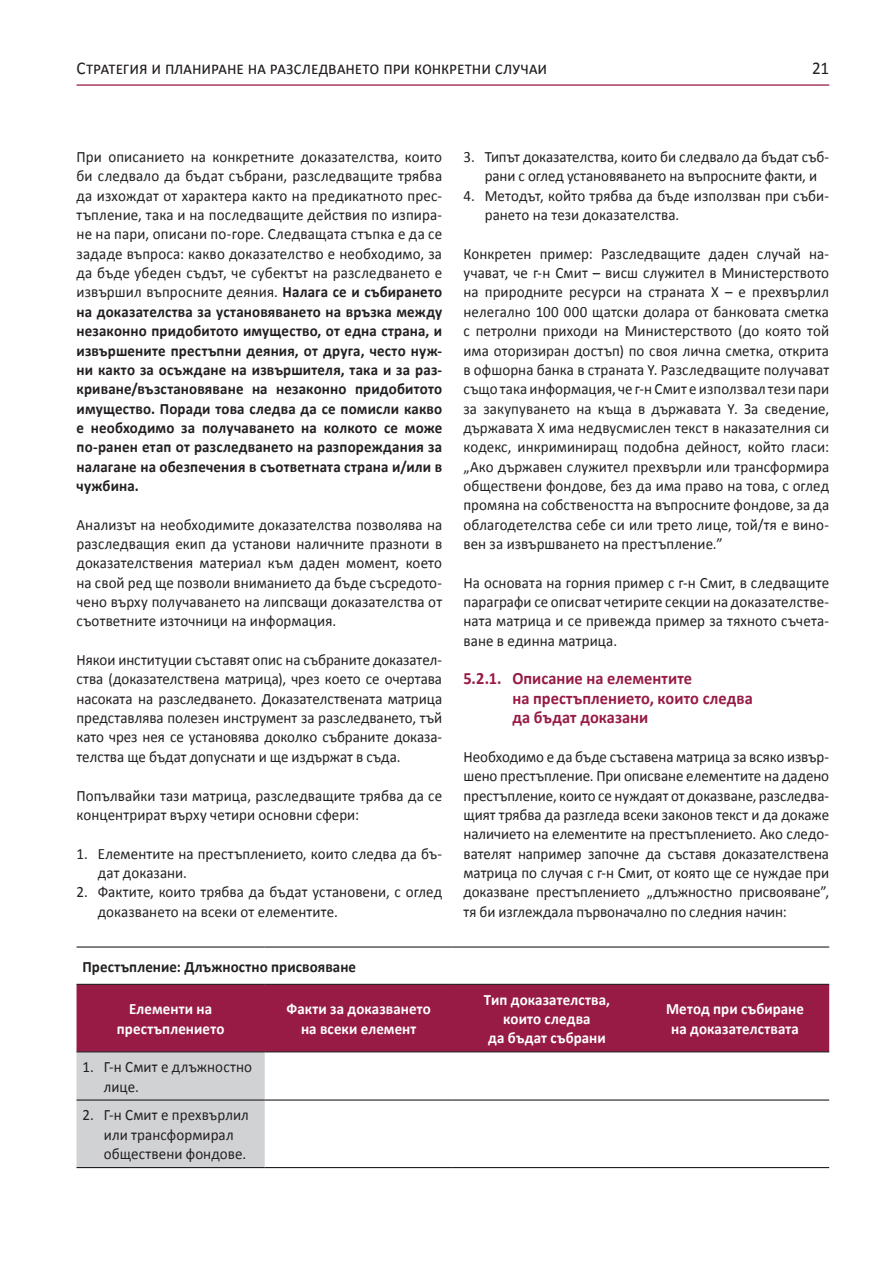
<style>
.page{position:relative;width:893px;height:1263px;background:#fff}
.page>*{position:absolute;margin:0;border:0;box-sizing:border-box;transform-origin:0 0}
.t1{font:18px "Calibri";color:#231f20;scale:.95 1}
.t2{font:700 17.25px/19.4px "Calibri";letter-spacing:.005em;color:#971b44;scale:.95 1}
.t3{font:15.75px/19.4px "Calibri";letter-spacing:.005em;color:#231f20;scale:.95 1}
.t4{font:700 15.75px/19.4px "Calibri";letter-spacing:.01em;color:#231f20;text-align:justify;scale:.95 1}
.t5{font:700 15.75px/19.4px "Calibri";letter-spacing:.01em;color:#fff;text-align:center;scale:.95 1}
.s1{font-weight:400}
</style>
<div class="page">
<hr style="left:77px;top:84px;width:752px;height:2px;background:#971b44">
<div style="left:77px;top:985px;width:752px;height:66px;background:#971b44"></div>
<div style="left:77px;top:1052px;width:188px;height:115px;background:#d1d2d4"></div>
<hr style="left:77px;top:946px;width:188px;height:1px;background:#231f20">
<hr style="left:265px;top:946px;width:188px;height:1px;background:#231f20">
<hr style="left:453px;top:946px;width:188px;height:1px;background:#231f20">
<hr style="left:641px;top:946px;width:188px;height:1px;background:#231f20">
<hr style="left:77px;top:984px;width:188px;height:1px;background:#231f20">
<hr style="left:265px;top:984px;width:188px;height:1px;background:#231f20">
<hr style="left:453px;top:984px;width:188px;height:1px;background:#231f20">
<hr style="left:641px;top:984px;width:188px;height:1px;background:#231f20">
<hr style="left:77px;top:1167px;width:188px;height:1px;background:#231f20">
<hr style="left:265px;top:1167px;width:188px;height:1px;background:#231f20">
<hr style="left:453px;top:1167px;width:188px;height:1px;background:#231f20">
<hr style="left:641px;top:1167px;width:188px;height:1px;background:#231f20">
<hr style="left:77px;top:1051px;width:188px;height:1px;background:#231f20">
<hr style="left:265px;top:1051px;width:188px;height:1px;background:#231f20">
<hr style="left:453px;top:1051px;width:188px;height:1px;background:#231f20">
<hr style="left:641px;top:1051px;width:188px;height:1px;background:#231f20">
<hr style="left:77px;top:1099px;width:188px;height:1px;background:#231f20">
<hr style="left:265px;top:1099px;width:188px;height:1px;background:#231f20">
<hr style="left:453px;top:1099px;width:188px;height:1px;background:#231f20">
<hr style="left:641px;top:1099px;width:188px;height:1px;background:#231f20">
<p class="t1" style="left:77px;top:57px;width:497px">Стратегия и планиране на разследването при конкретни случаи</p>
<p class="t1" style="left:812px;top:57px;width:19px">21</p>
<p class="t4" style="left:77px;top:147px;width:386px"><span class="s1">П ри описанието на конкретните доказателства, които би следвало да бъдат събрани, разследващите трябва да изхождат от характера както на предикатното прес&shy;тъпление, така и на последващите действия по изпира&shy;не на пари, описани по-горе. Следващата стъпка е да се зададе въпроса: какво доказателство е необходимо, за да бъде убеден съдът, че субектът на разследването е извършил въпросните деяния.</span> Налага се и събирането на доказателства за установяването на връзка между незаконно придобитото имущество, от една страна, и извършените престъпни деяния, от друга, често нуж&shy;ни както за осъждане на извършителя, така и за раз&shy;криване/възстановяване на незаконно придобитото имущество. Поради това следва да се помисли какво е необходимо за получаването на колкото се може по-ранен етап от разследването на разпореждания за налагане на обезпечения в съответната страна и/или в чужбина.</p>
<p class="t3" style="left:77px;top:515px;width:386px;text-align:justify">Анализът на необходимите доказателства позволява на разследващия екип да установи наличните празноти в доказателствения материал към даден момент, което на свой ред ще позволи вниманието да бъде съсредото&shy;чено върху получаването на липсващи доказателства от съответните източници на информация.</p>
<p class="t3" style="left:77px;top:650px;width:386px;text-align:justify">Някои институции съставят опис на събраните доказател&shy;ства (доказателствена матрица), чрез което се очертава насоката на разследването. Доказателствената матрица представлява полезен инструмент за разследването, тъй като чрез нея се установява доколко събраните доказа&shy;телства ще бъдат допуснати и ще издържат в съда.</p>
<p class="t3" style="left:77px;top:786px;width:386px">П опълвайки тази матрица, разследващите трябва да се концентрират върху четири основни сфери:</p>
<p class="t3" style="left:98px;top:844px;width:364px;text-indent:-21px">1. Елементите на престъплението, които следва да бъ&shy;дат доказани.</p>
<p class="t3" style="left:98px;top:882px;width:364px;text-indent:-21px">2. Фактите, които трябва да бъдат установени, с оглед доказването на всеки от елементите.</p>
<p class="t3" style="left:485px;top:147px;width:363px;text-indent:-21px">3. Типът доказателства, които би следвало да бъдат съб&shy;рани с оглед установяването на въпросните факти, и</p>
<p class="t3" style="left:485px;top:186px;width:364px;text-indent:-21px">4. Методът, който трябва да бъде използван при съби&shy;рането на тези доказателства.</p>
<p class="t3" style="left:463px;top:244px;width:386px;text-align:justify">Конкретен пример: Разследващите даден случай на&shy;учават, че г-н Смит – висш служител в Министерството на природните ресурси на страната Х – е прехвърлил нелегално 100 000 щатски долара от банковата сметка с петролни приходи на Министерството (до която той има оторизиран достъп) по своя лична сметка, открита в офшорна банка в страната Y. Разследващите получават също така информация, че г-н Смит е използвал тези пари за закупуването на къща в държавата Y. За сведение, държавата Х има недвусмислен текст в наказателния си кодекс, инкриминиращ подобна дейност, който гласи: „Ако държавен служител прехвърли или трансформира обществени фондове, без да има право на това, с оглед промяна на собствеността на въпросните фондове, за да облагодетелства себе си или трето лице, той/тя е вино&shy;вен за извършването на престъпление.”</p>
<p class="t3" style="left:463px;top:573px;width:386px;text-align:justify">На основата на горния пример с г-н Смит, в следващите параграфи се описват четирите секции на доказателстве&shy;ната матрица и се привежда пример за тяхното съчета&shy;ване в единна матрица.</p>
<p class="t2" style="left:512px;top:669px;width:255px;text-indent:-49px">5.2.1. Описание на елементите<br>на престъплението, които следва да бъдат доказани</p>
<p class="t3" style="left:463px;top:747px;width:386px;text-align:justify">Н еобходимо е да бъде съставена матрица за всяко извър&shy;шено престъпление. П ри описване елементите на дадено престъпление, които се нуждаят от доказване, разследва&shy;щият трябва да разгледа всеки законов текст и да докаже наличието на елементите на престъплението. Ако следо&shy;вателят например започне да съставя доказателствена матрица по случая с г-н Смит, от която ще се нуждае при доказване престъплението „длъжностно присвояване”, тя би изглеждала първоначално по следния начин:</p>
<p class="t4" style="left:83px;top:957px;width:289px">Престъпление: Длъжностно присвояване</p>
<p class="t5" style="left:117px;top:999px;width:115px">Елементи на престъплението</p>
<p class="t5" style="left:287px;top:999px;width:153px">Факти за доказването на всеки елемент</p>
<p class="t5" style="left:484px;top:990px;width:134px">Тип доказателства, които следва<br>да бъдат събрани</p>
<p class="t5" style="left:666px;top:999px;width:147px">Метод при събиране на доказателствата</p>
<p class="t3" style="left:104px;top:1057px;width:158px;text-indent:-21px">1. Г-н Смит е длъжностно лице.</p>
<p class="t3" style="left:104px;top:1105px;width:154px;text-indent:-21px">2. Г-н Смит е прехвърлил или трансформирал обществени фондове.</p>
</div>
